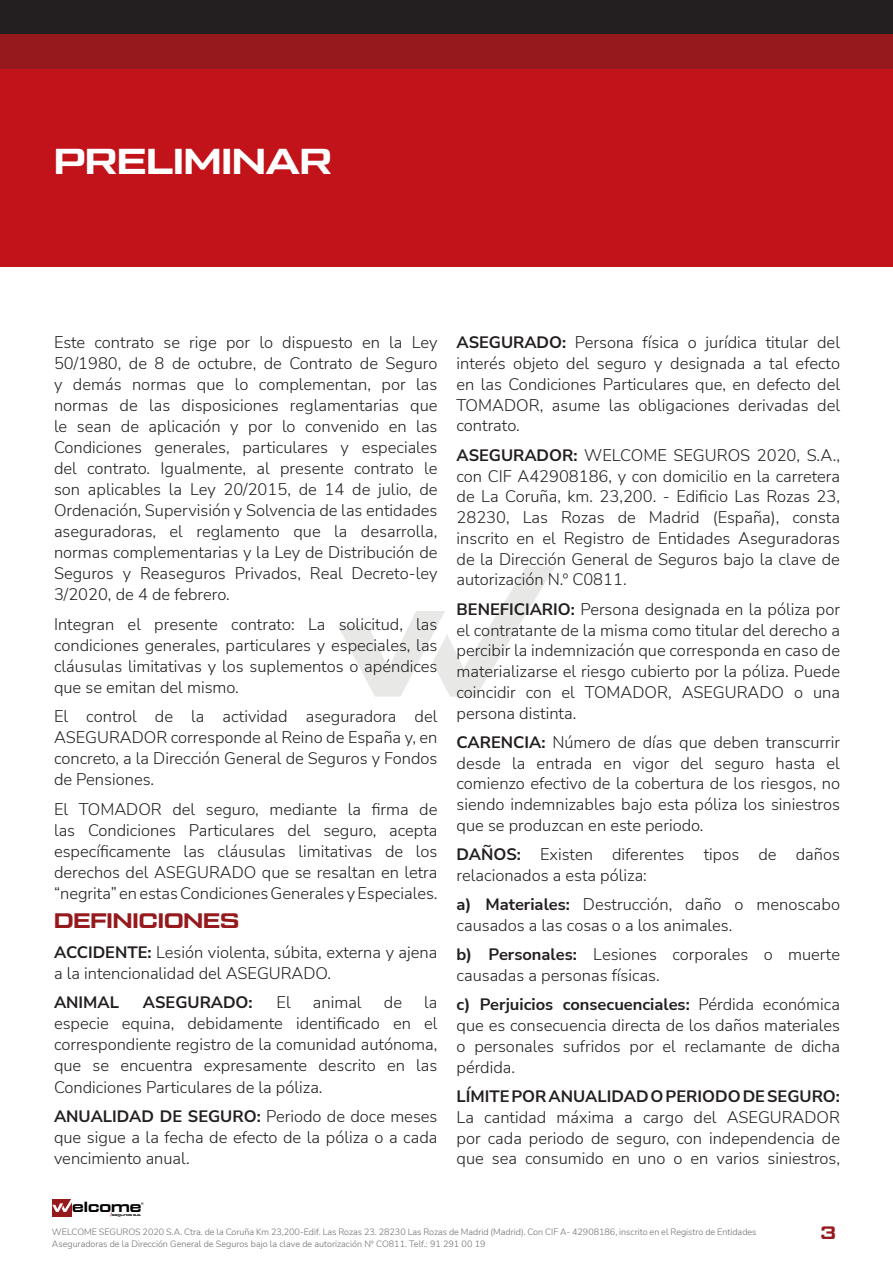
<style>
.page{position:relative;width:893px;height:1263px;background:#fff}
.page>*{position:absolute;margin:0;border:0;box-sizing:border-box;transform-origin:0 0}
.TXT_01{font:36px "Tactic Sans Exd Bld";color:#fff}
.TXT_01-2{font:21px "Tactic Sans Exd Bld";color:#961a1d}
.t1{font:18px "Tactic Sans Exd Bld";color:#961a1d}
.TXT_01-3{font:300 16.5px/21px "Nunito Sans";color:#231f20;text-align:justify}
.TXT_01-4{font:700 16.5px "Nunito Sans";color:#231f20}
.t2{font:14.7px "Tactic Sans Exd Bld";color:#000001}
.t3{font:300 9px/12px "Nunito Sans";color:#6c6d70}
.t4{font:3.6px "Tactic Sans Ext Exd Bld";color:#000001;scale:.87 1}
.s1{font-weight:700}
</style>
<div class="page">
<svg style="left:338px;top:566px;width:217px;height:131px"></svg>
<div style="left:52px;top:1199px;width:19px;height:17px;background:#961a1d"></div>
<svg style="left:52px;top:1199px;width:20px;height:13px"></svg>
<div style="left:0;top:1px;width:892px;height:266px;background:#c2121a"></div>
<div style="left:0;top:1px;width:893px;height:34px;background:#231f20"></div>
<div style="left:0;top:34px;width:893px;height:34px;background:#961a1d"></div>
<p class="TXT_01" style="left:54px;top:143px;width:279px">PRELIMINAR</p>
<p class="TXT_01-3" style="left:54px;top:331px;width:385px">Este contrato se rige por lo dispuesto en la Ley 50/1980, de 8 de octubre, de Contrato de Seguro y demás normas que lo complementan, por las normas de las disposiciones reglamentarias que le sean de aplicación y por lo convenido en las Condiciones generales, particulares y especiales del contrato. Igualmente, al presente contrato le son aplicables la Ley 20/2015, de 14 de julio, de Ordenación, Supervisión y Solvencia de las entidades aseguradoras, el reglamento que la desarrolla, normas complementarias y la Ley de Distribución de Seguros y Reaseguros Privados, Real Decreto-ley 3/2020, de 4 de febrero.</p>
<p class="TXT_01-3" style="left:54px;top:613px;width:385px">Integran el presente contrato: La solicitud, las condiciones generales, particulares y especiales, las cláusulas limitativas y los suplementos o apéndices que se emitan del mismo.</p>
<p class="TXT_01-3" style="left:54px;top:705px;width:385px">El control de la actividad aseguradora del ASEGURADOR corresponde al Reino de España y, en concreto, a la Dirección General de Seguros y Fondos de Pensiones.</p>
<p class="TXT_01-3" style="left:54px;top:798px;width:385px">El TOMADOR del seguro, mediante la firma de las Condiciones Particulares del seguro, acepta específicamente las cláusulas limitativas de los derechos del ASEGURADO que se resaltan en letra “negrita” en estas Condiciones Generales y Especiales.</p>
<p class="TXT_01-2" style="left:54px;top:910px;width:187px">DEFINICIONES</p>
<p class="TXT_01-3" style="left:54px;top:941px;width:385px"><span class="s1">ACCIDENTE:</span> Lesión violenta, súbita, externa y ajena a la intencionalidad del ASEGURADO.</p>
<p class="TXT_01-4" style="left:54px;top:991px;width:67px">ANIMAL</p>
<p class="TXT_01-4" style="left:143px;top:991px;width:111px">ASEGURADO:</p>
<p class="TXT_01-3" style="left:276px;top:992px;width:16px">El</p>
<p class="TXT_01-3" style="left:313px;top:992px;width:50px">animal</p>
<p class="TXT_01-3" style="left:384px;top:992px;width:20px">de</p>
<p class="TXT_01-3" style="left:54px;top:992px;width:385px;text-indent:370px">la especie equina, debidamente identificado en el correspondiente registro de la comunidad autónoma, que se encuentra expresamente descrito en las Condiciones Particulares de la póliza.</p>
<p class="TXT_01-3" style="left:54px;top:1105px;width:385px"><span class="s1">ANUALIDAD DE SEGURO:</span> Periodo de doce meses que sigue a la fecha de efecto de la póliza o a cada vencimiento anual.</p>
<p class="t2" style="left:72px;top:1199px;width:71px">elcome</p>
<p class="t4" style="left:112px;top:1212px;width:35px">seguros s.a.</p>
<p class="TXT_01-3" style="left:457px;top:332px;width:385px"><span class="s1">ASEGURADO:</span> Persona física o jurídica titular del interés objeto del seguro y designada a tal efecto en las Condiciones Particulares que, en defecto del TOMADOR, asume las obligaciones derivadas del contrato.</p>
<p class="TXT_01-3" style="left:457px;top:444px;width:385px"><span class="s1">ASEGURADOR:</span> WELCOME SEGUROS 2020, S.A., con CIF A42908186, y con domicilio en la carretera de La Coruña, km. 23,200. - Edificio Las Rozas 23, 28230, Las Rozas de Madrid (España), consta inscrito en el Registro de Entidades Aseguradoras de la Dirección General de Seguros bajo la clave de autorización N.º C0811.</p>
<p class="TXT_01-3" style="left:457px;top:598px;width:385px"><span class="s1">BENEFICIARIO:</span> Persona designada en la póliza por el contratante de la misma como titular del derecho a percibir la indemnización que corresponda en caso de materializarse el riesgo cubierto por la póliza. Puede coincidir con el TOMADOR, ASEGURADO o una persona distinta.</p>
<p class="TXT_01-3" style="left:457px;top:731px;width:385px"><span class="s1">CARENCIA:</span> Número de días que deben transcurrir desde la entrada en vigor del seguro hasta el comienzo efectivo de la cobertura de los riesgos, no siendo indemnizables bajo esta póliza los siniestros que se produzcan en este periodo.</p>
<p class="TXT_01-3" style="left:457px;top:843px;width:385px"><span class="s1">DAÑOS:</span> Existen diferentes tipos de daños relacionados a esta póliza:</p>
<p class="TXT_01-3" style="left:457px;top:893px;width:385px"><span class="s1">a) Materiales:</span> Destrucción, daño o menoscabo causados a las cosas o a los animales.</p>
<p class="TXT_01-3" style="left:457px;top:944px;width:385px"><span class="s1">b) Personales:</span> Lesiones corporales o muerte causadas a personas físicas.</p>
<p class="TXT_01-3" style="left:457px;top:994px;width:385px"><span class="s1">c) Perjuicios consecuenciales:</span> Pérdida económica que es consecuencia directa de los daños materiales o personales sufridos por el reclamante de dicha pérdida.</p>
<p class="TXT_01-3" style="left:457px;top:1085px;width:385px"><span class="s1">LÍMITE POR ANUALIDAD O PERIODO DE SEGURO:<br></span>La cantidad máxima a cargo del ASEGURADOR por cada periodo de seguro, con independencia de que sea consumido en uno o en varios siniestros,</p>
<p class="t3" style="left:52px;top:1225px;width:706px">WELCOME SEGUROS 2020 S.A. Ctra. de la Coruña Km 23,200-Edif. Las Rozas 23. 28230 Las Rozas de Madrid (Madrid). Con CIF A- 42908186, inscrito en el Registro de Entidades<br>Aseguradoras de la Dirección General de Seguros bajo la clave de autorización Nº CO811. Telf.: 91 291 00 19</p>
<p class="t1" style="left:820px;top:1224px;width:17px">3</p>
</div>
